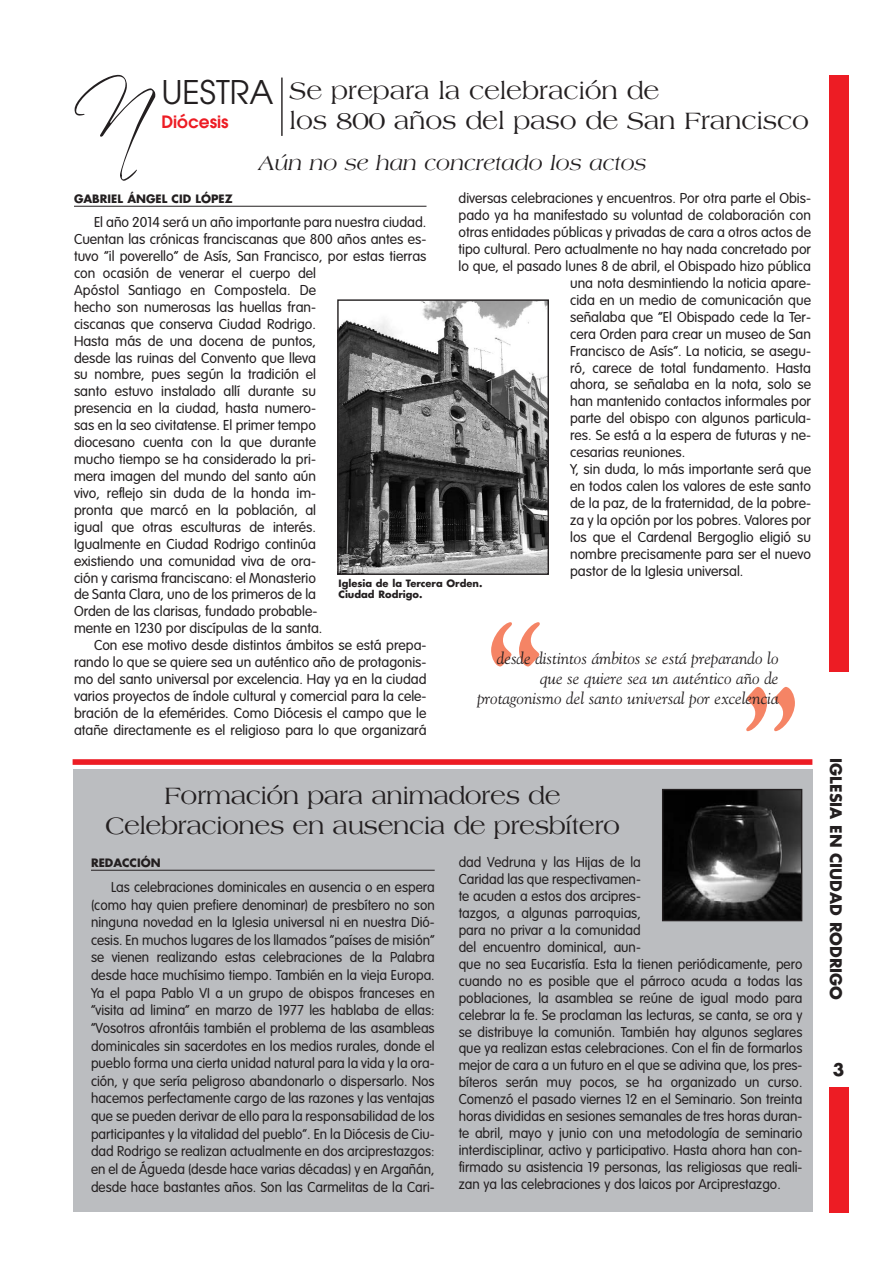
<style>
.page{position:relative;width:893px;height:1263px;background:#fff}
.page>*{position:absolute;margin:0;border:0;box-sizing:border-box;transform-origin:0 0}
.t1{font:700 141px "Goudy";color:#f58465;scale:.85 1}
.t2{font:84.6px "Scriptina";color:#231f20}
.t3{font:32.4px "Avant Garde";color:#231f20}
.t4{font:25.35px/29.5px "Americana";letter-spacing:-.02em;color:#231f20;text-align:center}
.t5{font:italic 21.15px "Americana";color:#231f20}
.t6{font:italic 16.95px/20.2px "Goudy";color:#231f20;text-align:right}
.t7{font:600 16.95px "Avant Garde";color:#ed1c24}
.t8{font:700 16.95px "Futura";color:#231f20}
.t9{font:700 15.45px "Futura";color:#231f20}
.t10{font:300 14.1px/17px "VAG Rounded";color:#231f20}
.t11{font:700 11.25px "Futura";color:#231f20}
.t12{font:700 9.9px/11.2px "Futura";color:#231f20}
</style>
<div class="page">
<hr style="left:74px;top:206px;width:352px;height:1px;background:#231f20">
<img style="left:339px;top:301px;width:208px;height:272px">
<div style="left:337px;top:299px;width:212px;height:276px;border:1px solid #231f20"></div>
<div style="left:73px;top:759px;width:739px;height:6px;background:#ed1c24"></div>
<div style="left:73px;top:770px;width:739px;height:442px;background:#bbbdc0"></div>
<hr style="left:91px;top:870px;width:343px;height:1px;background:#231f20">
<div style="left:828px;top:76px;width:20px;height:1136px;background:#ed1c24"></div>
<div style="left:823px;top:672px;width:28px;height:414px;background:#fff"></div>
<hr style="left:281px;top:78px;width:1px;height:58px;background:#231f20">
<img style="left:664px;top:791px;width:136px;height:128px">
<div style="left:662px;top:789px;width:140px;height:132px;border:1px solid #231f20"></div>
<h2 class="t2" style="left:73px;top:58px;width:78px">N</h2>
<h3 class="t3" style="left:161px;top:80px;width:114px">UESTRA</h3>
<p class="t7" style="left:161px;top:116px;width:69px">Diócesis</p>
<h3 class="t5" style="left:258px;top:154px;width:389px">Aún no se han concretado los actos</h3>
<h3 class="t4" style="left:289px;top:77px;width:371px">Se prepara la celebración de</h3>
<h3 class="t4" style="left:289px;top:108px;width:521px">los 800 años del paso de San Francisco</h3>
<p class="t11" style="left:74px;top:194px;width:160px">GABRIEL ÁNGEL CID LÓPEZ</p>
<p class="t10" style="left:74px;top:215px;width:354px;text-indent:20px">El año 2014 será un año importante para nuestra ciudad.<br>Cuentan las crónicas franciscanas que 800 años antes es&shy;tuvo “il poverello” de Asís, San Francisco, por estas tierras con ocasión de venerar el cuerpo del<br>Apóstol Santiago en Compostela. De<br>hecho son numerosas las huellas fran-<br>ciscanas que conserva Ciudad Rodrigo.<br>Hasta más de una docena de puntos,<br>desde las ruinas del Convento que lleva<br>su nombre, pues según la tradición el<br>santo estuvo instalado allí durante su<br>presencia en la ciudad, hasta numero-<br>sas en la seo civitatense. El primer tempo<br>diocesano cuenta con la que durante<br>mucho tiempo se ha considerado la pri-<br>mera imagen del mundo del santo aún<br>vivo, reflejo sin duda de la honda im-<br>pronta que marcó en la población, al<br>igual que otras esculturas de interés.<br>Igualmente en Ciudad Rodrigo continúa<br>existiendo una comunidad viva de ora-<br>ción y carisma franciscano: el Monasterio<br>de Santa Clara, uno de los primeros de la<br>Orden de las clarisas, fundado probable-<br>mente en 1230 por discípulas de la santa.</p>
<p class="t10" style="left:74px;top:638px;width:354px;text-align:justify;text-indent:20px">Con ese motivo desde distintos ámbitos se está prepa&shy;rando lo que se quiere sea un auténtico año de protagonis&shy;mo del santo universal por excelencia. Hay ya en la ciudad varios proyectos de índole cultural y comercial para la cele&shy;bración de la efemérides. Como Diócesis el campo que le atañe directamente es el religioso para lo que organizará</p>
<p class="t10" style="left:458px;top:191px;width:354px">diversas celebraciones y encuentros. Por otra parte el Obis-</p>
<p class="t10" style="left:458px;top:208px;width:354px">pado ya ha manifestado su voluntad de colaboración con</p>
<p class="t10" style="left:458px;top:225px;width:354px">otras entidades públicas y privadas de cara a otros actos de</p>
<p class="t10" style="left:458px;top:242px;width:354px">tipo cultural. Pero actualmente no hay nada concretado por</p>
<p class="t10" style="left:458px;top:259px;width:354px">lo que, el pasado lunes 8 de abril, el Obispado hizo pública</p>
<p class="t10" style="left:570px;top:276px;width:242px">una nota desmintiendo la noticia apare-</p>
<p class="t10" style="left:570px;top:293px;width:242px">cida en un medio de comunicación que</p>
<p class="t10" style="left:570px;top:309px;width:242px">señalaba que “El Obispado cede la Ter-</p>
<p class="t10" style="left:570px;top:326px;width:242px">cera Orden para crear un museo de San</p>
<p class="t10" style="left:570px;top:343px;width:242px">Francisco de Asís”. La noticia, se asegu-</p>
<p class="t10" style="left:570px;top:360px;width:242px">ró, carece de total fundamento. Hasta</p>
<p class="t10" style="left:570px;top:377px;width:242px">ahora, se señalaba en la nota, solo se</p>
<p class="t10" style="left:570px;top:394px;width:242px">han mantenido contactos informales por</p>
<p class="t10" style="left:570px;top:411px;width:242px">parte del obispo con algunos particula-</p>
<p class="t10" style="left:570px;top:428px;width:242px">res. Se está a la espera de futuras y ne-</p>
<p class="t10" style="left:570px;top:445px;width:117px">cesarias reuniones.</p>
<p class="t10" style="left:570px;top:462px;width:242px">Y, sin duda, lo más importante será que</p>
<p class="t10" style="left:570px;top:479px;width:242px">en todos calen los valores de este santo</p>
<p class="t10" style="left:570px;top:496px;width:242px">de la paz, de la fraternidad, de la pobre-</p>
<p class="t10" style="left:570px;top:512px;width:242px">za y la opción por los pobres. Valores por</p>
<p class="t10" style="left:570px;top:529px;width:242px">los que el Cardenal Bergoglio eligió su</p>
<p class="t10" style="left:570px;top:546px;width:242px">nombre precisamente para ser el nuevo</p>
<p class="t10" style="left:570px;top:563px;width:175px">pastor de la Iglesia universal.</p>
<p class="t12" style="left:338px;top:579px;width:145px">Iglesia de la Tercera Orden.<br>Ciudad Rodrigo.</p>
<h1 class="t1" style="left:485px;top:618px;width:72px">“</h1>
<p class="t6" style="left:477px;top:649px;width:303px">desde distintos ámbitos se está preparando lo que se quiere sea un auténtico año de protagonismo del santo universal por excelencia</p>
<h1 class="t1" style="left:800px;top:736px;width:72px;rotate:-180deg">“</h1>
<h3 class="t4" style="left:105px;top:782px;width:516px">Formación para animadores de<br>Celebraciones en ausencia de presbítero</h3>
<p class="t11" style="left:91px;top:858px;width:71px">REDACCIÓN</p>
<p class="t10" style="left:91px;top:879px;width:345px;line-height:17.5px;text-align:justify;text-indent:20px">Las celebraciones dominicales en ausencia o en espera (como hay quien prefiere denominar) de presbítero no son ninguna novedad en la Iglesia universal ni en nuestra Dió&shy;cesis. En muchos lugares de los llamados “países de misión” se vienen realizando estas celebraciones de la Palabra desde hace muchísimo tiempo. También en la vieja Europa.<br>Ya el papa Pablo VI a un grupo de obispos franceses en “visita ad limina” en marzo de 1977 les hablaba de ellas: “Vosotros afrontáis también el problema de las asambleas dominicales sin sacerdotes en los medios rurales, donde el pueblo forma una cierta unidad natural para la vida y la ora&shy;ción, y que sería peligroso abandonarlo o dispersarlo. Nos hacemos perfectamente cargo de las razones y las ventajas que se pueden derivar de ello para la responsabilidad de los participantes y la vitalidad del pueblo”. En la Diócesis de Ciu&shy;dad Rodrigo se realizan actualmente en dos arciprestazgos: en el de Águeda (desde hace varias décadas) y en Argañán, desde hace bastantes años. Son las Carmelitas de la Cari-</p>
<p class="t10" style="left:458px;top:855px;width:345px">dad Vedruna y las Hijas de la<br>Caridad las que respectivamen-<br>te acuden a estos dos arcipres-<br>tazgos, a algunas parroquias,<br>para no privar a la comunidad<br>del encuentro dominical, aun-<br>que no sea Eucaristía. Esta la tienen periódicamente, pero cuando no es posible que el párroco acuda a todas las poblaciones, la asamblea se reúne de igual modo para celebrar la fe. Se proclaman las lecturas, se canta, se ora y se distribuye la comunión. También hay algunos seglares que ya realizan estas celebraciones. Con el fin de formarlos mejor de cara a un futuro en el que se adivina que, los pres&shy;bíteros serán muy pocos, se ha organizado un curso.<br>Comenzó el pasado viernes 12 en el Seminario. Son treinta horas divididas en sesiones semanales de tres horas duran&shy;te abril, mayo y junio con una metodología de seminario interdisciplinar, activo y participativo. Hasta ahora han con&shy;firmado su asistencia 19 personas, las religiosas que reali&shy;zan ya las celebraciones y dos laicos por Arciprestazgo.</p>
<p class="t9" style="left:845px;top:758px;width:243px;rotate:90deg">IGLESIA EN CIUDAD RODRIGO</p>
<p class="t9" style="left:843px;top:758px;width:243px;rotate:90deg">IGLESIA EN CIUDAD RODRIGO</p>
<p class="t8" style="left:832px;top:1062px;width:13px">3</p>
</div>
